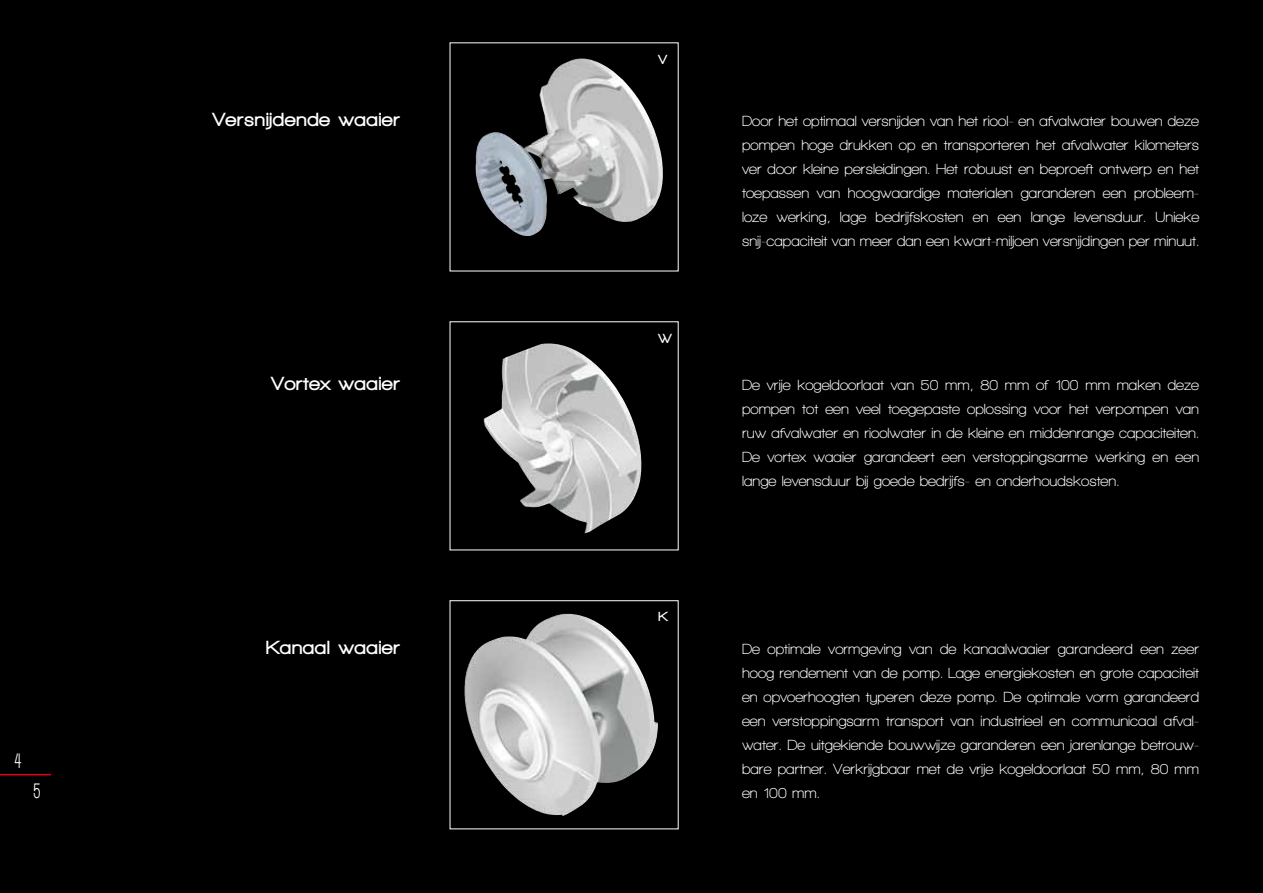
<style>
.page{position:relative;width:1263px;height:893px;background:#000}
.page>*{position:absolute;margin:0;border:0;box-sizing:border-box;transform-origin:0 0}
.t1{font:700 ultra-condensed 22.5px "Walkway";color:#fff}
.t2{font:900 19.5px "Walkway";letter-spacing:.05em;color:#fff}
.t3{font:700 15px/24px "Walkway";color:#fff;text-align:justify}
.t4{font:900 13.5px "Walkway";color:#fff}
</style>
<div class="page">
<hr style="left:0;top:774px;width:51px;height:1px;background:#e2001a">
<img style="left:464px;top:614px;width:194px;height:202px">
<img style="left:483px;top:343px;width:159px;height:191px">
<div style="left:15px;top:754px;width:29px;height:48px;background:#000"></div>
<img style="left:475px;top:58px;width:188px;height:178px">
<h1 class="t1" style="left:15px;top:748px;width:8px">4</h1>
<h1 class="t1" style="left:34px;top:778px;width:8px">5</h1>
<h2 class="t2" style="left:213px;top:109px;width:188px">Versnijdende waaier</h2>
<h2 class="t2" style="left:271px;top:373px;width:130px">Vortex waaier</h2>
<h2 class="t2" style="left:266px;top:637px;width:135px">Kanaal waaier</h2>
<p class="t4" style="left:658px;top:53px;width:10px">V</p>
<p class="t4" style="left:658px;top:331px;width:15px">W</p>
<p class="t4" style="left:658px;top:610px;width:11px">K</p>
<p class="t3" style="left:742px;top:109px;width:459px">Door het optimaal versnijden van het riool- en afvalwater bouwen deze pompen hoge drukken op en transporteren het afvalwater kilometers ver door kleine persleidingen. Het robuust en beproeft ontwerp en het toepassen van hoogwaardige materialen garanderen een probleem&shy;loze werking, lage bedrijfskosten en een lange levensduur. Unieke snij-capaciteit van meer dan een kwart-miljoen versnijdingen per minuut.</p>
<p class="t3" style="left:742px;top:373px;width:459px">De vrije kogeldoorlaat van 50 mm, 80 mm of 100 mm maken deze pompen tot een veel toegepaste oplossing voor het verpompen van ruw afvalwater en rioolwater in de kleine en middenrange capaciteiten.<br>De vortex waaier garandeert een verstoppingsarme werking en een lange levensduur bij goede bedrijfs- en onderhoudskosten.</p>
<p class="t3" style="left:742px;top:637px;width:459px">De optimale vormgeving van de kanaalwaaier garandeerd een zeer hoog rendement van de pomp. Lage energiekosten en grote capaciteit en opvoerhoogten typeren deze pomp. De optimale vorm garandeerd een verstoppingsarm transport van industrieel en communicaal afval&shy;water. De uitgekiende bouwwijze garanderen een jarenlange betrouw&shy;bare partner. Verkrijgbaar met de vrije kogeldoorlaat 50 mm, 80 mm en 100 mm.</p>
</div>
